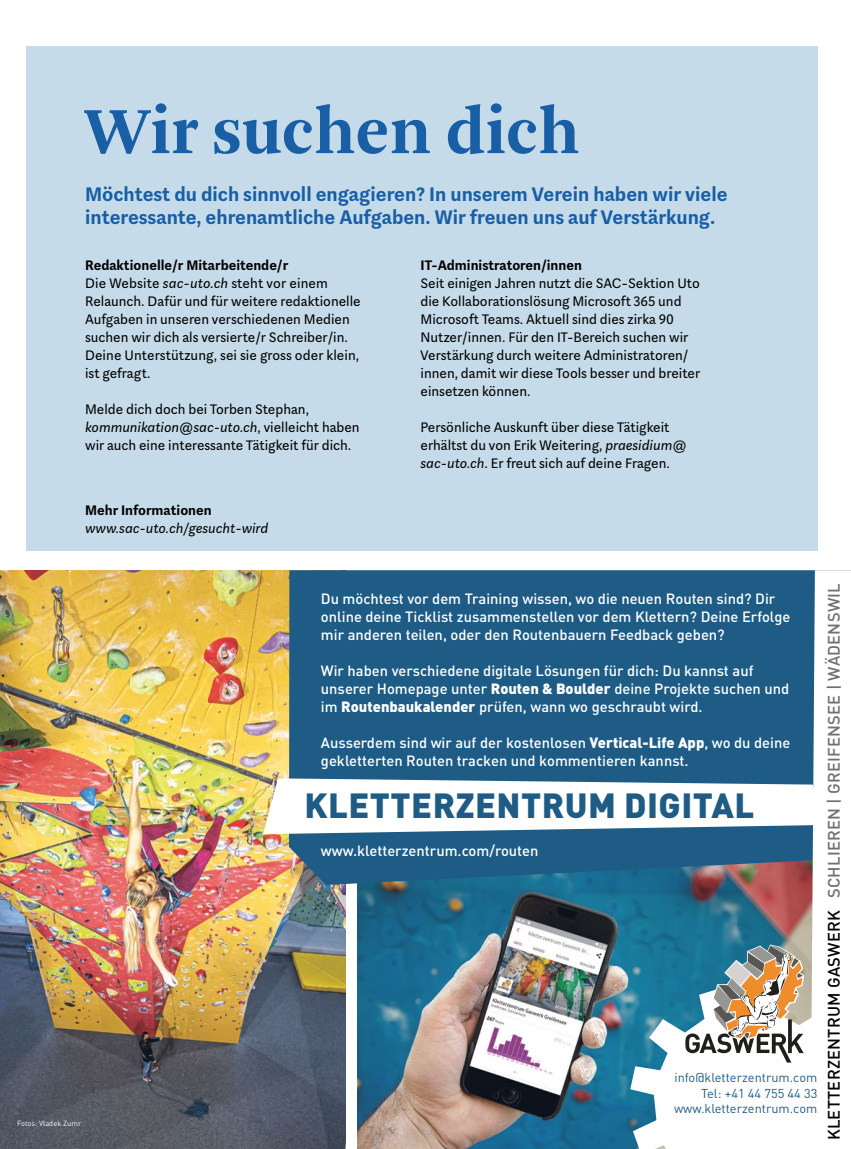
<style>
.page{position:relative;width:851px;height:1149px;background:#fff}
.page>*{position:absolute;margin:0;border:0;box-sizing:border-box;transform-origin:0 0}
.t1{font:700 69px "Arnhem";color:#185fa5}
.t2{font:900 34.5px "DIN";letter-spacing:.015em;color:#1e5c85}
.t3{font:700 20.25px/22.5px "Aspen";color:#185fa5}
.t4{font:500 16.5px "DIN";letter-spacing:.015em;color:#6d7075}
.t5{font:500 14.7px/18px "DIN";color:#fff}
.t6{font:14.25px/18px "Aspen";color:#000}
.t7{font:700 14.25px "Aspen";color:#000}
.t8{font:italic 14.25px "Aspen";color:#000}
.t9{font:12.75px/15.3px "DIN";color:#1e5c85;text-align:right}
.t10{font:7.5px "DIN";color:#fff}
.s1{font-weight:700}
.s2{font-style:italic}
.s3{font-weight:900}
.s4{color:#000}
</style>
<div class="page">
<img style="left:0;top:570px;width:263px;height:578px">
<img style="left:263px;top:570px;width:588px;height:579px">
<div style="left:27px;top:46px;width:790px;height:504px;background:#c6dbea"></div>
<h1 class="t1" style="left:85px;top:93px;width:496px">Wir suchen dich</h1>
<h3 class="t3" style="left:85px;top:183px;width:644px">Möchtest du dich sinnvoll engagieren? In unserem Verein haben wir viele interessante, ehrenamtliche Aufgaben. Wir freuen uns auf Verstärkung.</h3>
<p class="t6" style="left:85px;top:256px;width:277px"><span class="s1">Redaktionelle/r Mitarbeitende/r<br></span>Die Website <span class="s2">sac-uto.ch</span> steht vor einem Relaunch. Dafür und für weitere redaktionelle Aufgaben in unseren verschiedenen Medien suchen wir dich als versierte/r Schreiber/in.<br>Deine Unterstützung, sei sie gross oder klein, ist gefragt.</p>
<p class="t6" style="left:85px;top:400px;width:276px">Melde dich doch bei Torben Stephan, <span class="s2">kommunikation@sac-uto.ch</span>, vielleicht haben wir auch eine interessante Tätigkeit für dich.</p>
<p class="t7" style="left:85px;top:500px;width:128px">Mehr Informationen</p>
<p class="t8" style="left:85px;top:519px;width:184px">www.sac-uto.ch/gesucht-wird</p>
<p class="t7" style="left:420px;top:256px;width:163px">IT-Administratoren/innen</p>
<p class="t6" style="left:420px;top:274px;width:281px">Seit einigen Jahren nutzt die SAC-Sektion Uto die Kollaborationslösung Microsoft 365 und Microsoft Teams. Aktuell sind dies zirka 90<br>Nutzer/innen. Für den IT-Bereich suchen wir Verstärkung durch weitere Administratoren/ innen, damit wir diese Tools besser und breiter einsetzen können.</p>
<p class="t6" style="left:420px;top:418px;width:267px">Persönliche Auskunft über diese Tätigkeit erhältst du von Erik Weitering, <span class="s2">praesidium@ sac-uto.ch</span>. Er freut sich auf deine Fragen.</p>
<p class="t10" style="left:17px;top:1118px;width:66px">Fotos: Vladek Zumr</p>
<p class="t5" style="left:321px;top:589px;width:471px">Du möchtest vor dem Training wissen, wo die neuen Routen sind? Dir online deine Ticklist zusammenstellen vor dem Klettern? Deine Erfolge mir anderen teilen, oder den Routenbauern Feedback geben?</p>
<p class="t5" style="left:321px;top:661px;width:470px">Wir haben verschiedene digitale Lösungen für dich: Du kannst auf unserer Homepage unter <span class="s3">Routen &amp; Boulder</span> deine Projekte suchen und im <span class="s3">Routenbaukalender</span> prüfen, wann wo geschraubt wird.</p>
<p class="t5" style="left:321px;top:733px;width:471px">Ausserdem sind wir auf der kostenlosen <span class="s3">Vertical-Life App</span>, wo du deine gekletterten Routen tracken und kommentieren kannst.</p>
<h2 class="t2" style="left:304px;top:782px;width:451px">KLETTERZENTRUM DIGITAL</h2>
<p class="t5" style="left:321px;top:841px;width:219px">www.kletterzentrum.com/routen</p>
<p class="t9" style="left:674px;top:1069px;width:145px">info@kletterzentrum.com<br>Tel: +41 44 755 44 33 www.kletterzentrum.com</p>
<p class="t4" style="left:823px;top:1139px;width:558px;rotate:-90deg"><span class="s4">KLETTERZENTRUM GASWERK</span> SCHLIEREN | GREIFENSEE | WÄDENSWIL</p>
</div>
